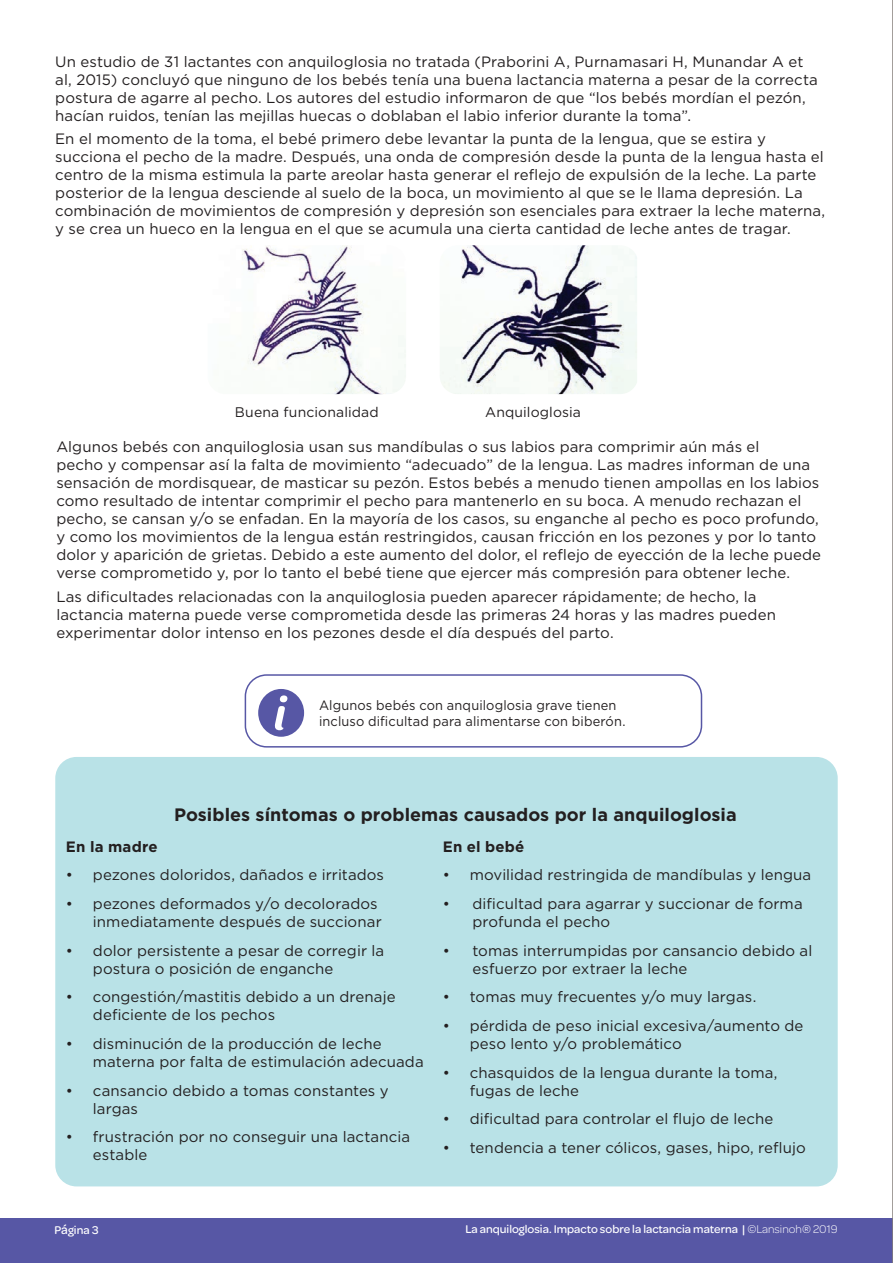
<style>
.page{position:relative;width:893px;height:1263px;background:#fff}
.page>*{position:absolute;margin:0;border:0;box-sizing:border-box;transform-origin:0 0}
.t1{font:700 18px "Gotham";letter-spacing:.005em;color:#231f20}
.t2{font:15px/18px "Gotham";letter-spacing:.005em;color:#231f20}
.t3{font:700 15px "Gotham";letter-spacing:.01em;color:#231f20}
.t4{font:13.95px "Gotham";letter-spacing:.01em;color:#231f20}
.t5{font:13.5px/15.8px "Gotham";letter-spacing:.01em;color:#231f20;scale:.95 1}
.t6{font:500 12px "Omnes";color:#fff}
.s1{font-size:13.5px}
.s2{font-weight:300}
</style>
<div class="page">
<div style="left:0;top:1218px;width:893px;height:45px;background:#5757a5"></div>
<div style="left:245px;top:674px;width:457px;height:73px;border:2px solid #5757a5;border-radius:21px"></div>
<div style="left:258px;top:689px;width:46px;height:48px;background:#5757a5;border-radius:50%"></div>
<svg style="left:274px;top:695px;width:13px;height:35px"></svg>
<hr style="left:892px;top:0;width:1px;height:1263px;background:#867f7c">
<img style="left:242px;top:245px;width:164px;height:149px">
<img style="left:440px;top:245px;width:197px;height:149px">
<div style="left:55px;top:757px;width:783px;height:429px;background:#b9e2e7;border-radius:21px"></div>
<p class="t2" style="left:55px;top:53px;width:764px">Un estudio de 31 lactantes con anquiloglosia no tratada (Praborini A, Purnamasari H, Munandar A et al, 2015) concluyó que ninguno de los bebés tenía una buena lactancia materna a pesar de la correcta postura de agarre al pecho. Los autores del estudio informaron de que “los bebés mordían el pezón, hacían ruidos, tenían las mejillas huecas o doblaban el labio inferior durante la toma”.</p>
<p class="t2" style="left:55px;top:129px;width:771px">En el momento de la toma, el bebé primero debe levantar la punta de la lengua, que se estira y succiona el pecho de la madre. Después, una onda de compresión desde la punta de la lengua hasta el centro de la misma estimula la parte areolar hasta generar el reflejo de expulsión de la leche. La parte posterior de la lengua desciende al suelo de la boca, un movimiento al que se le llama depresión. La combinación de movimientos de compresión y depresión son esenciales para extraer la leche materna, y se crea un hueco en la lengua en el que se acumula una cierta cantidad de leche antes de tragar.</p>
<p class="t4" style="left:235px;top:403px;width:145px">Buena funcionalidad</p>
<p class="t4" style="left:485px;top:403px;width:97px">Anquiloglosia</p>
<p class="t2" style="left:56px;top:437px;width:766px">Algunos bebés con anquiloglosia usan sus mandíbulas o sus labios para comprimir aún más el<br>pecho y compensar así la falta de movimiento “adecuado” de la lengua. Las madres informan de una sensación de mordisquear, de masticar su pezón. Estos bebés a menudo tienen ampollas en los labios como resultado de intentar comprimir el pecho para mantenerlo en su boca. A menudo rechazan el pecho, se cansan y/o se enfadan. En la mayoría de los casos, su enganche al pecho es poco profundo, y como los movimientos de la lengua están restringidos, causan fricción en los pezones y por lo tanto dolor y aparición de grietas. Debido a este aumento del dolor, el reflejo de eyección de la leche puede verse comprometido y, por lo tanto el bebé tiene que ejercer más compresión para obtener leche.</p>
<p class="t2" style="left:56px;top:588px;width:721px">Las dificultades relacionadas con la anquiloglosia pueden aparecer rápidamente; de hecho, la lactancia materna puede verse comprometida desde las primeras 24 horas y las madres pueden experimentar dolor intenso en los pezones desde el día después del parto.</p>
<p class="t5" style="left:319px;top:697px;width:324px">Algunos bebés con anquiloglosia grave tienen incluso dificultad para alimentarse con biberón.</p>
<p class="t1" style="left:174px;top:802px;width:564px">Posibles síntomas o problemas causados por la anquiloglosia</p>
<p class="t3" style="left:443px;top:836px;width:83px">En el bebé</p>
<p class="t2" style="left:443px;top:866px;width:370px">• movilidad restringida de mandíbulas y lengua</p>
<p class="t2" style="left:472px;top:894px;width:332px;text-indent:-30px">• dificultad para agarrar y succionar de forma profunda el pecho</p>
<p class="t2" style="left:472px;top:941px;width:341px;text-indent:-30px">• tomas interrumpidas por cansancio debido al esfuerzo por extraer la leche</p>
<p class="t2" style="left:443px;top:987px;width:315px">• tomas muy frecuentes y/o muy largas.</p>
<p class="t2" style="left:470px;top:1016px;width:335px;text-indent:-27px">• pérdida de peso inicial excesiva/aumento de peso lento y/o problemático</p>
<p class="t2" style="left:470px;top:1063px;width:309px;text-indent:-27px">• chasquidos de la lengua durante la toma, fugas de leche</p>
<p class="t2" style="left:443px;top:1109px;width:332px">• dificultad para controlar el flujo de leche</p>
<p class="t2" style="left:443px;top:1138px;width:365px">• tendencia a tener cólicos, gases, hipo, reflujo</p>
<p class="t3" style="left:66px;top:836px;width:93px">En la madre</p>
<p class="t2" style="left:66px;top:866px;width:320px">• pezones doloridos, dañados e irritados</p>
<p class="t2" style="left:66px;top:894px;width:317px;text-align:right">• pezones deformados y/o decolorados inmediatamente después de succionar</p>
<p class="t2" style="left:93px;top:941px;width:293px;text-indent:-27px">• dolor persistente a pesar de corregir la postura o posición de enganche</p>
<p class="t2" style="left:93px;top:987px;width:304px;text-indent:-27px">• congestión/mastitis debido a un drenaje deficiente de los pechos</p>
<p class="t2" style="left:93px;top:1034px;width:332px;text-indent:-27px">• disminución de la producción de leche materna por falta de estimulación adecuada</p>
<p class="t2" style="left:93px;top:1081px;width:297px;text-indent:-27px">• cansancio debido a tomas constantes y largas</p>
<p class="t2" style="left:93px;top:1127px;width:319px;text-indent:-27px">• frustración por no conseguir una lactancia estable</p>
<p class="t6" style="left:54px;top:1222px;width:46px">P<span class="s1">á</span>gina 3</p>
<p class="t6" style="left:465px;top:1221px;width:374px">La anquiloglosia. Impacto sobre la lactancia materna | <span class="s2">©Lansinoh® 2019</span></p>
</div>
